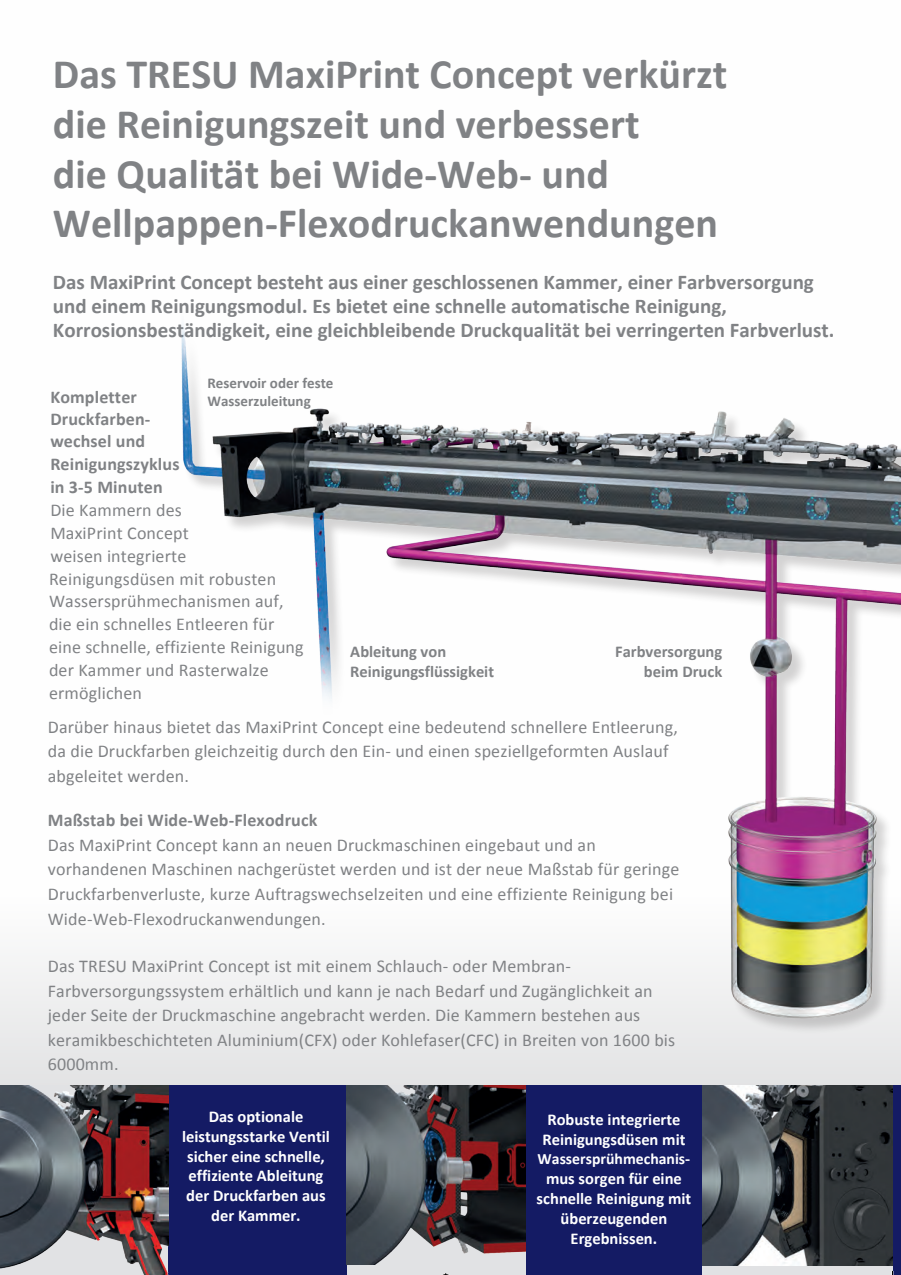
<style>
.page{position:relative;width:901px;height:1275px;background:#fff}
.page>*{position:absolute;margin:0;border:0;box-sizing:border-box;transform-origin:0 0}
.t1{font:700 42px/49.5px "Calibri";color:#808285}
.t2{font:700 21px/24px "Calibri";color:#808285}
.t3{font:18px/22.8px "Calibri";letter-spacing:.01em;color:#808285}
.t4{font:700 18px/22.8px "Calibri";letter-spacing:.01em;color:#808285}
.t5{font:700 16.5px/19.8px "Calibri";color:#fff;text-align:center}
.t6{font:700 16.5px/19.8px "Calibri";color:#808285}
.t7{font:700 15.75px "Calibri";color:#fff}
.t8{font:700 15px/18px "Calibri";color:#808285}
.s1{font-size:16.5px}
</style>
<div class="page">
<svg style="left:0;top:960px;width:900px;height:125px;fill:#e5e6e7"></svg>
<div style="left:168px;top:1085px;width:179px;height:190px;background:#141b64"></div>
<div style="left:525px;top:1085px;width:179px;height:190px;background:#141b64"></div>
<div style="left:882px;top:1085px;width:18px;height:190px;background:#141b64"></div>
<img style="left:0;top:1085px;width:168px;height:190px">
<div style="left:347px;top:1085px;width:178px;height:190px;background:#e1e2e4"></div>
<img style="left:347px;top:1085px;width:178px;height:180px">
<div style="left:702px;top:1085px;width:190px;height:190px;background:#e1e2e4"></div>
<img style="left:702px;top:1085px;width:190px;height:180px">
<img style="left:129px;top:326px;width:771px;height:736px">
<h1 class="t1" style="left:53px;top:48px;width:675px">Das TRESU MaxiPrint Concept verkürzt die Reinigungszeit und verbessert<br>die Qualität bei Wide-Web- und Wellpappen-Flexodruckanwendungen</h1>
<p class="t2" style="left:53px;top:269px;width:782px">Das MaxiPrint Concept besteht aus einer geschlossenen Kammer, einer Farbversorgung und einem Reinigungsmodul. Es bietet eine schnelle automatische Reinigung,<br>Korrosionsbeständigkeit, eine gleichbleibende Druckqualität bei verringerten Farbverlust.</p>
<p class="t4" style="left:50px;top:385px;width:88px">Kompletter</p>
<p class="t8" style="left:207px;top:373px;width:127px">Reservoir oder feste<br>Wasserzuleitung</p>
<p class="t4" style="left:50px;top:406px;width:131px">Druckfarben&shy;wechsel und<br>Reinigungszyklus in 3-5 Minuten</p>
<p class="t3" style="left:49px;top:499px;width:256px">Die Kammern des<br>MaxiPrint Concept<br>weisen integrierte<br>Reinigungsdüsen mit robusten<br>Wassersprühmechanismen auf, die ein schnelles Entleeren für eine schnelle, effiziente Reinigung der Kammer und Rasterwalze ermöglichen</p>
<p class="t6" style="left:350px;top:641px;width:145px">Ableitung von<br>Reinigungsflüssigkeit</p>
<p class="t6" style="left:615px;top:641px;width:109px;text-align:right">Farbversorgung beim Druck</p>
<p class="t3" style="left:48px;top:715px;width:631px;line-height:24.6px">Darüber hinaus bietet das MaxiPrint Concept eine bedeutend schnellere Entleerung, da die Druckfarben gleichzeitig durch den Ein- und einen speziellgeformten Auslauf abgeleitet werden.</p>
<p class="t4" style="left:48px;top:808px;width:271px">Maßstab bei Wide-Web-Flexodruck</p>
<p class="t3" style="left:48px;top:832px;width:633px;line-height:24.8px">Das MaxiPrint Concept kann an neuen Druckmaschinen eingebaut und an vorhandenen Maschinen nachgerüstet werden und ist der neue Maßstab für geringe Druckfarbenverluste, kurze Auftragswechselzeiten und eine effiziente Reinigung bei Wide-Web-Flexodruckanwendungen.</p>
<p class="t3" style="left:48px;top:954px;width:629px;line-height:24.6px">Das TRESU MaxiPrint Concept ist mit einem Schlauch- oder Membran-Farbversorgungssystem erhältlich und kann je nach Bedarf und Zugänglichkeit an jeder Seite der Druckmaschine angebracht werden. Die Kammern bestehen aus keramikbeschichteten Aluminium(CFX) oder Kohlefaser(CFC) in Breiten von 1600 bis 6000mm.</p>
<p class="t5" style="left:182px;top:1106px;width:149px">Das optionale leistungsstarke Ventil sicher eine schnelle, effiziente Ableitung der Druckfarben aus der Kammer.</p>
<p class="t5" style="left:542px;top:1109px;width:144px;text-align:left">Robuste integrierte<br>Reinigungsdüsen mit</p>
<p class="t7" style="left:537px;top:1149px;width:154px">Wassersprühmechanis<span class="s1">-</span></p>
<p class="t5" style="left:536px;top:1168px;width:156px">mus sorgen für eine schnelle Reinigung mit überzeugenden<br>Ergebnissen.</p>
</div>
